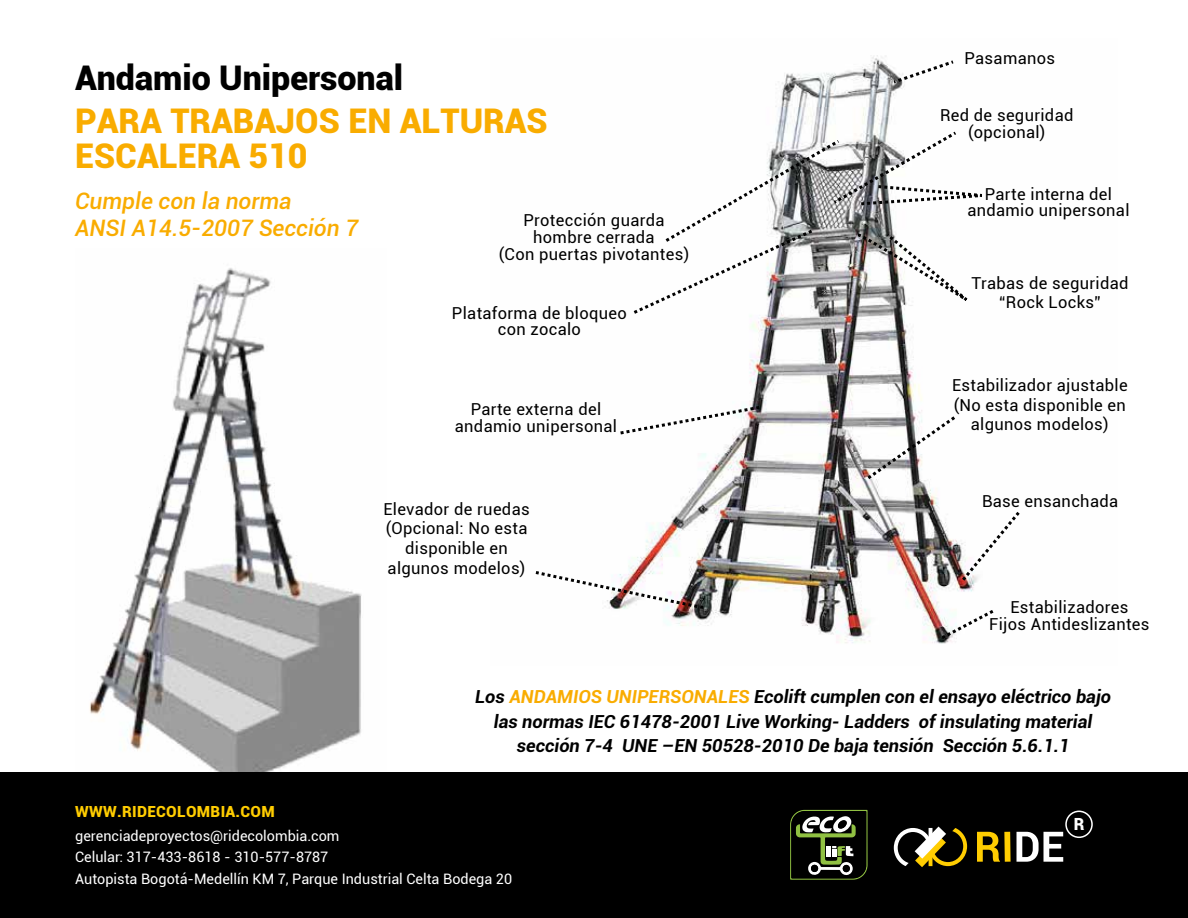
<style>
.page{position:relative;width:1188px;height:918px;background:#fff}
.page>*{position:absolute;margin:0;border:0;box-sizing:border-box;transform-origin:0 0}
.t1{font:900 34.05px/34.7px "Roboto";color:#f9ac00}
.t2{font:900 34.05px "Roboto";color:#000}
.t3{font:italic 500 22.8px/26.8px "Roboto";color:#f9ac00}
.t4{font:italic 700 18px/24.9px "Roboto";color:#000;text-align:center}
.t5{font:900 16.8px "Roboto";color:#fff}
.t6{font:16.5px/16.8px "Roboto";letter-spacing:.02em;color:#000;text-align:center}
.t7{font:900 15.3px "Roboto";letter-spacing:.02em;color:#ffcd01}
.t8{font:14.4px/21.6px "Roboto";color:#fff}
.s1{color:#f9ac00}
</style>
<div class="page">
<img style="left:628px;top:55px;width:346px;height:589px">
<img style="left:75px;top:268px;width:311px;height:505px">
<svg style="left:890px;top:58px;width:67px;height:28px"></svg>
<svg style="left:864px;top:412px;width:96px;height:70px"></svg>
<svg style="left:959px;top:509px;width:61px;height:75px"></svg>
<svg style="left:938px;top:607px;width:56px;height:35px"></svg>
<img style="left:535px;top:569px;width:171px;height:41px">
<svg style="left:620px;top:404px;width:143px;height:33px"></svg>
<svg style="left:629px;top:129px;width:353px;height:188px"></svg>
<div style="left:0;top:773px;width:1188px;height:145px;background:#000"></div>
<svg style="left:894px;top:827px;width:73px;height:40px"></svg>
<svg style="left:977px;top:832px;width:23px;height:30px"></svg>
<div style="left:1004px;top:832px;width:7px;height:30px;background:#ffcd01"></div>
<svg style="left:1017px;top:811px;width:76px;height:51px"></svg>
<svg style="left:790px;top:809px;width:78px;height:71px"></svg>
<h1 class="t2" style="left:75px;top:54px;width:329px">Andamio Unipersonal</h1>
<h1 class="t1" style="left:75px;top:102px;width:474px">PARA TRABAJOS EN ALTURAS<br>ESCALERA 510</h1>
<h2 class="t3" style="left:75px;top:187px;width:285px">Cumple con la norma<br>ANSI A14.5-2007 Sección 7</h2>
<p class="t6" style="left:499px;top:211px;width:192px">Protección guarda hombre cerrada<br>(Con puertas pivotantes)</p>
<p class="t6" style="left:452px;top:304px;width:176px">Plataforma de bloqueo con zocalo</p>
<p class="t6" style="left:455px;top:400px;width:164px">Parte externa del andamio unipersonal</p>
<p class="t6" style="left:383px;top:498px;width:148px;line-height:19.8px">Elevador de ruedas (Opcional: No esta disponible en algunos modelos)</p>
<p class="t6" style="left:965px;top:49px;width:92px">Pasamanos</p>
<p class="t6" style="left:940px;top:106px;width:135px">Red de seguridad (opcional)</p>
<p class="t6" style="left:967px;top:185px;width:164px">Parte interna del andamio unipersonal</p>
<p class="t6" style="left:971px;top:272px;width:159px;line-height:19.8px">Trabas de seguridad “Rock Locks”</p>
<p class="t6" style="left:952px;top:375px;width:177px;line-height:19.8px">Estabilizador ajustable (No esta disponible en algunos modelos)</p>
<p class="t6" style="left:982px;top:492px;width:138px">Base ensanchada</p>
<p class="t6" style="left:989px;top:598px;width:162px">Estabilizadores<br>Fijos Antideslizantes</p>
<p class="t4" style="left:475px;top:683px;width:637px">Los <span class="s1">ANDAMIOS UNIPERSONALES</span> Ecolift cumplen con el ensayo eléctrico bajo las normas IEC 61478-2001 Live Working- Ladders of insulating material sección 7-4 UNE –EN 50528-2010 De baja tensión Sección 5.6.1.1</p>
<p class="t7" style="left:75px;top:801px;width:201px">WWW.RIDECOLOMBIA.COM</p>
<p class="t8" style="left:75px;top:824px;width:438px">gerenciadeproyectos@ridecolombia.com<br>Celular: 317-433-8618 - 310-577-8787<br>Autopista Bogotá-Medellín KM 7, Parque Industrial Celta Bodega 20</p>
<p class="t5" style="left:1074px;top:812px;width:12px">R</p>
</div>
